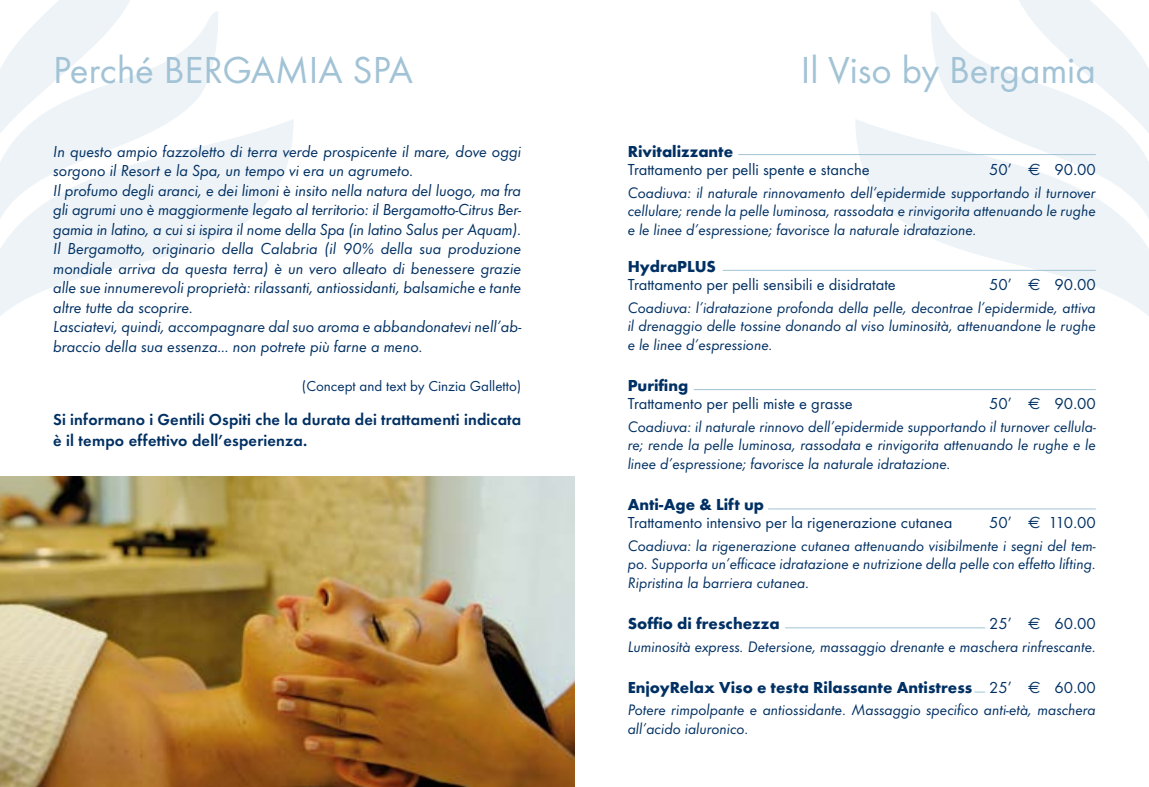
<style>
.page{position:relative;width:1149px;height:787px;background:#fff}
.page>*{position:absolute;margin:0;border:0;box-sizing:border-box;transform-origin:0 0}
.t1{font:39px "Futura T";color:#a2c3d6}
.t2{font:italic 16.5px/19.5px "Futura T";color:#003063}
.t3{font:16.5px "Futura T";color:#003063}
.t4{font:700 16.5px "Futura T";color:#003063}
.t5{font:600 16.5px/21px "Futura T";letter-spacing:.01em;color:#003063}
.t6{font:italic 15.75px/18.5px "Futura T";color:#003063;text-align:justify}
.t7{font:15px "Futura T";color:#003063}
.s1{font-family:"Euro Sans"}
.s2{font-weight:400}
.s3{font-family:"Euro Sans";font-weight:400}
</style>
<div class="page">
<svg style="left:855px;top:119px;width:293px;height:196px"></svg>
<svg style="left:930px;top:11px;width:218px;height:218px;fill:#edf3f7"></svg>
<svg style="left:1008px;top:0;width:140px;height:140px"></svg>
<svg style="left:0;top:119px;width:293px;height:197px"></svg>
<svg style="left:0;top:11px;width:218px;height:218px;fill:#edf3f7"></svg>
<svg style="left:0;top:0;width:140px;height:140px"></svg>
<img style="left:0;top:476px;width:574px;height:311px">
<hr style="left:738px;top:154px;width:357px;height:1px;background:#a2c3d6">
<hr style="left:722px;top:270px;width:373px;height:1px;background:#a2c3d6">
<hr style="left:693px;top:389px;width:402px;height:1px;background:#a2c3d6">
<hr style="left:767px;top:508px;width:328px;height:1px;background:#a2c3d6">
<hr style="left:784px;top:627px;width:200px;height:1px;background:#a2c3d6">
<h1 class="t1" style="left:53px;top:47px;width:361px">Perché BERGAMIA SPA</h1>
<p class="t2" style="left:53px;top:141px;width:469px">In questo ampio fazzoletto di terra verde prospicente il mare, dove oggi sorgono il Resort e la Spa, un tempo vi era un agrumeto.<br>Il profumo degli aranci, e dei limoni è insito nella natura del luogo, ma fra gli agrumi uno è maggiormente legato al territorio: il Bergamotto-Citrus Ber&shy;gamia in latino, a cui si ispira il nome della Spa (in latino Salus per Aquam).<br>Il Bergamotto, originario della Calabria (il 90% della sua produzione mondiale arriva da questa terra) è un vero alleato di benessere grazie alle sue innumerevoli proprietà: rilassanti, antiossidanti, balsamiche e tante altre tutte da scoprire.<br>Lasciatevi, quindi, accompagnare dal suo aroma e abbandonatevi nell’ab&shy;braccio della sua essenza… non potrete più farne a meno.</p>
<p class="t7" style="left:302px;top:377px;width:221px">(Concept and text by Cinzia Galletto)</p>
<p class="t5" style="left:53px;top:409px;width:469px">Si informano i Gentili Ospiti che la durata dei trattamenti indicata è il tempo effettivo dell’esperienza.</p>
<h1 class="t1" style="left:800px;top:47px;width:296px">Il Viso by Bergamia</h1>
<p class="t4" style="left:627px;top:141px;width:107px">Rivitalizzante</p>
<p class="t3" style="left:627px;top:160px;width:243px">Trattamento per pelli spente e stanche</p>
<p class="t3" style="left:988px;top:160px;width:108px">50’ <span class="s1">€</span> 90.00</p>
<p class="t6" style="left:627px;top:183px;width:469px">Coadiuva: il naturale rinnovamento dell’epidermide supportando il turnover cellulare; rende la pelle luminosa, rassodata e rinvigorita attenuando le rughe e le linee d’espressione; favorisce la naturale idratazione.</p>
<p class="t4" style="left:627px;top:256px;width:90px">HydraPLUS</p>
<p class="t3" style="left:627px;top:275px;width:269px">Trattamento per pelli sensibili e disidratate</p>
<p class="t3" style="left:988px;top:275px;width:108px">50’ <span class="s1">€</span> 90.00</p>
<p class="t6" style="left:627px;top:298px;width:469px">Coadiuva: l’idratazione profonda della pelle, decontrae l’epidermide, attiva il drenaggio delle tossine donando al viso luminosità, attenuandone le rughe e le linee d’espressione.</p>
<p class="t4" style="left:627px;top:375px;width:62px">Purifing</p>
<p class="t3" style="left:627px;top:394px;width:227px">Trattamento per pelli miste e grasse</p>
<p class="t3" style="left:988px;top:394px;width:108px">50’ <span class="s1">€</span> 90.00</p>
<p class="t6" style="left:627px;top:417px;width:469px">Coadiuva: il naturale rinnovo dell’epidermide supportando il turnover cellula&shy;re; rende la pelle luminosa, rassodata e rinvigorita attenuando le rughe e le linee d’espressione; favorisce la naturale idratazione.</p>
<p class="t4" style="left:627px;top:494px;width:138px">Anti-Age &amp; Lift up</p>
<p class="t3" style="left:627px;top:513px;width:326px">Trattamento intensivo per la rigenerazione cutanea</p>
<p class="t3" style="left:988px;top:513px;width:108px">50’ <span class="s1">€</span> 110.00</p>
<p class="t6" style="left:627px;top:536px;width:469px">Coadiuva: la rigenerazione cutanea attenuando visibilmente i segni del tem&shy;po. Supporta un’efficace idratazione e nutrizione della pelle con effetto lifting.<br>Ripristina la barriera cutanea.</p>
<p class="t4" style="left:627px;top:613px;width:153px">Soffio di freschezza</p>
<p class="t3" style="left:988px;top:613px;width:108px">25’ <span class="s1">€</span> 60.00</p>
<p class="t6" style="left:627px;top:637px;width:469px">Luminosità express. Detersione, massaggio drenante e maschera rinfrescante.</p>
<p class="t4" style="left:627px;top:677px;width:469px">EnjoyRelax Viso e testa Rilassante Antistress <span class="s2">25’</span> <span class="s3">€</span> <span class="s2">60.00</span></p>
<p class="t6" style="left:627px;top:700px;width:469px">Potere rimpolpante e antiossidante. Massaggio specifico anti-età, maschera all’acido ialuronico.</p>
</div>
